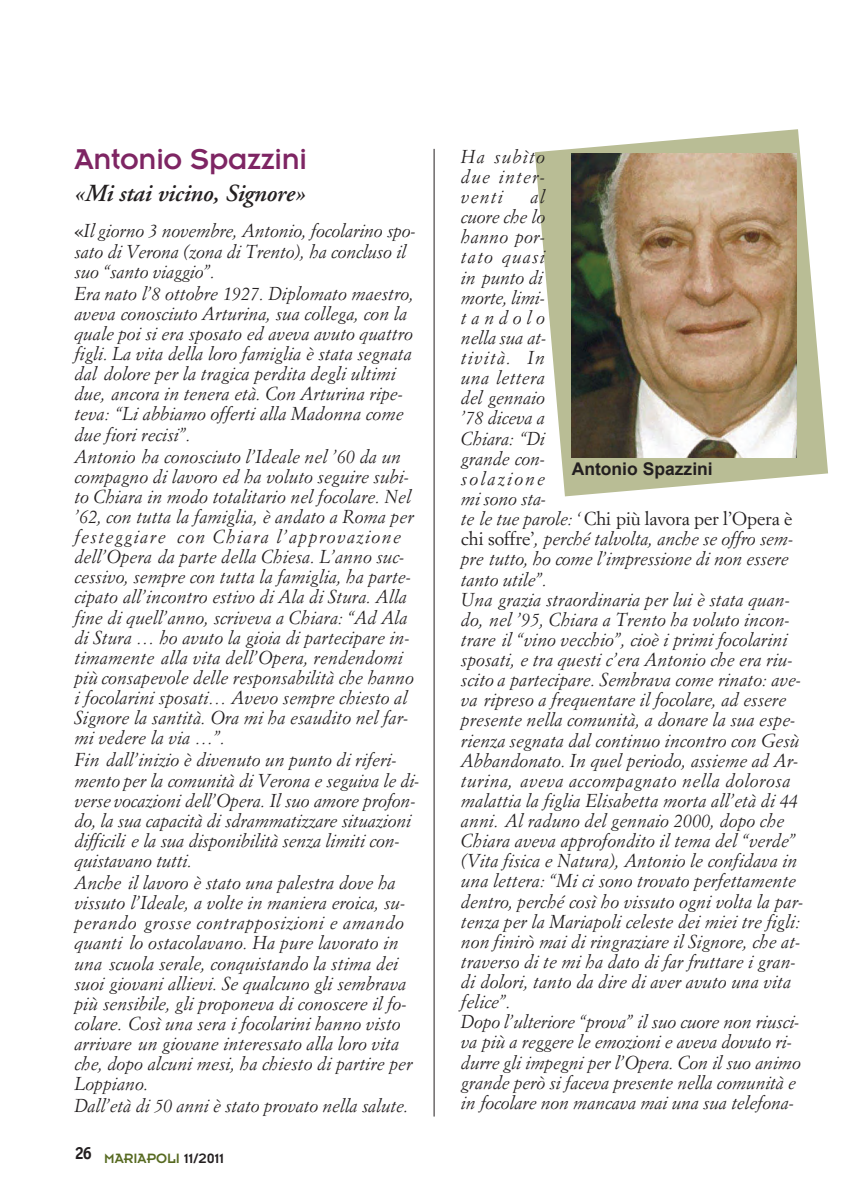
<style>
.page{position:relative;width:844px;height:1191px;background:#fff}
.page>*{position:absolute;margin:0;border:0;box-sizing:border-box;transform-origin:0 0}
.t1{font:31.5px "Insignia";letter-spacing:-.01em;color:#7e2563}
.t2{font:italic 600 24.5px "Adobe Garamond";letter-spacing:-.01em;color:#231f20}
.t3{font:italic 18.38px/20.1px "Simoncini Garamond";color:#231f20}
.t4{font:700 17.5px "Arial";color:#231f20}
.t5{font:14.88px "Insignia";color:#576a21}
.s1{font-style:normal}
.s2{color:#231f20}
</style>
<div class="page">
<svg style="left:534px;top:129px;width:293px;height:367px;fill:#b9bd95"></svg>
<hr style="left:433px;top:149px;width:1px;height:967px;background:#231f20">
<img style="left:571px;top:154px;width:224px;height:303px">
<p class="t1" style="left:74px;top:149px;width:234px">Antonio Spazzini</p>
<p class="t2" style="left:74px;top:183px;width:232px">«Mi stai vicino, Signore»</p>
<p class="t3" style="left:74px;top:221px;width:342px"><span class="s1">«</span>Il giorno 3 novembre, Antonio, focolarino spo&shy;sato di Verona (zona di Trento), ha concluso il suo “santo viaggio”.</p>
<p class="t3" style="left:74px;top:283px;width:341px">Era nato l’8 ottobre 1927. Diplomato maestro, aveva conosciuto Arturina, sua collega, con la quale poi si era sposato ed aveva avuto quattro figli. La vita della loro famiglia è stata segnata dal dolore per la tragica perdita degli ultimi due, ancora in tenera età. Con Arturina ripe&shy;teva: “Li abbiamo offerti alla Madonna come due fiori recisi”.</p>
<p class="t3" style="left:74px;top:446px;width:341px">Antonio ha conosciuto l’Ideale nel ’60 da un compagno di lavoro ed ha voluto seguire subi&shy;to Chiara in modo totalitario nel focolare. Nel ’62, con tutta la famiglia, è andato a Roma per festeggiare con Chiara l’approvazione dell’Opera da parte della Chiesa. L’anno suc&shy;cessivo, sempre con tutta la famiglia, ha parte&shy;cipato all’incontro estivo di Ala di Stura. Alla fine di quell’anno, scriveva a Chiara: “Ad Ala di Stura … ho avuto la gioia di partecipare in&shy;timamente alla vita dell’Opera, rendendomi più consapevole delle responsabilità che hanno i focolarini sposati… Avevo sempre chiesto al Signore la santità. Ora mi ha esaudito nel far&shy;mi vedere la via …”.</p>
<p class="t3" style="left:74px;top:749px;width:346px">Fin dall’inizio è divenuto un punto di riferi&shy;mento per la comunità di Verona e seguiva le di&shy;verse vocazioni dell’Opera. Il suo amore profon&shy;do, la sua capacità di sdrammatizzare situazioni difficili e la sua disponibilità senza limiti con&shy;quistavano tutti.</p>
<p class="t3" style="left:74px;top:872px;width:339px">Anche il lavoro è stato una palestra dove ha vissuto l’Ideale, a volte in maniera eroica, su&shy;perando grosse contrapposizioni e amando quanti lo ostacolavano. Ha pure lavorato in una scuola serale, conquistando la stima dei suoi giovani allievi. Se qualcuno gli sembrava più sensibile, gli proponeva di conoscere il fo&shy;colare. Così una sera i focolarini hanno visto arrivare un giovane interessato alla loro vita che, dopo alcuni mesi, ha chiesto di partire per Loppiano.</p>
<p class="t3" style="left:74px;top:1095px;width:335px">Dall’età di 50 anni è stato provato nella salute.</p>
<p class="t5" style="left:74px;top:1153px;width:151px"><sup>26</sup> MARIAPOLI <span class="s2">11/2011</span></p>
<p class="t3" style="left:461px;top:146px;width:85px;text-align:justify">Ha subìto due inter&shy;venti</p>
<p class="t3" style="left:461px;top:186px;width:344px;text-indent:70px">al<br>cuore che lo<br>hanno por-<br>tato quasi<br>in punto di<br>morte, limi-<br>tandolo<br>nella sua at-<br>tività. In<br>una lettera<br>del gennaio<br>’78 diceva a<br>Chiara: “Di<br>grande con-<br>solazione<br>mi sono sta-<br>te le tue parole: ‘ <span class="s1">Chi più lavora per l’Opera è chi soffre’</span>, perché talvolta, anche se offro sem&shy;pre tutto, ho come l’impressione di non essere tanto utile”.<br>Una grazia straordinaria per lui è stata quan&shy;do, nel ’95, Chiara a Trento ha voluto incon&shy;trare il “vino vecchio”, cioè i primi focolarini sposati, e tra questi c’era Antonio che era riu&shy;scito a partecipare. Sembrava come rinato: ave&shy;va ripreso a frequentare il focolare, ad essere presente nella comunità, a donare la sua espe&shy;rienza segnata dal continuo incontro con Gesù<br>Abbandonato. In quel periodo, assieme ad Ar&shy;turina, aveva accompagnato nella dolorosa malattia la figlia Elisabetta morta all’età di 44 anni. Al raduno del gennaio 2000, dopo che<br>Chiara aveva approfondito il tema del “verde” (Vita fisica e Natura), Antonio le confidava in una lettera: “Mi ci sono trovato perfettamente dentro, perché così ho vissuto ogni volta la par&shy;tenza per la Mariapoli celeste dei miei tre figli: non finirò mai di ringraziare il Signore, che at&shy;traverso di te mi ha dato di far fruttare i gran&shy;di dolori, tanto da dire di aver avuto una vita felice”.<br>Dopo l’ulteriore “prova” il suo cuore non riusci&shy;va più a reggere le emozioni e aveva dovuto ri&shy;durre gli impegni per l’Opera. Con il suo animo grande però si faceva presente nella comunità e in focolare non mancava mai una sua telefona-</p>
<p class="t4" style="left:571px;top:458px;width:142px">Antonio Spazzini</p>
</div>
